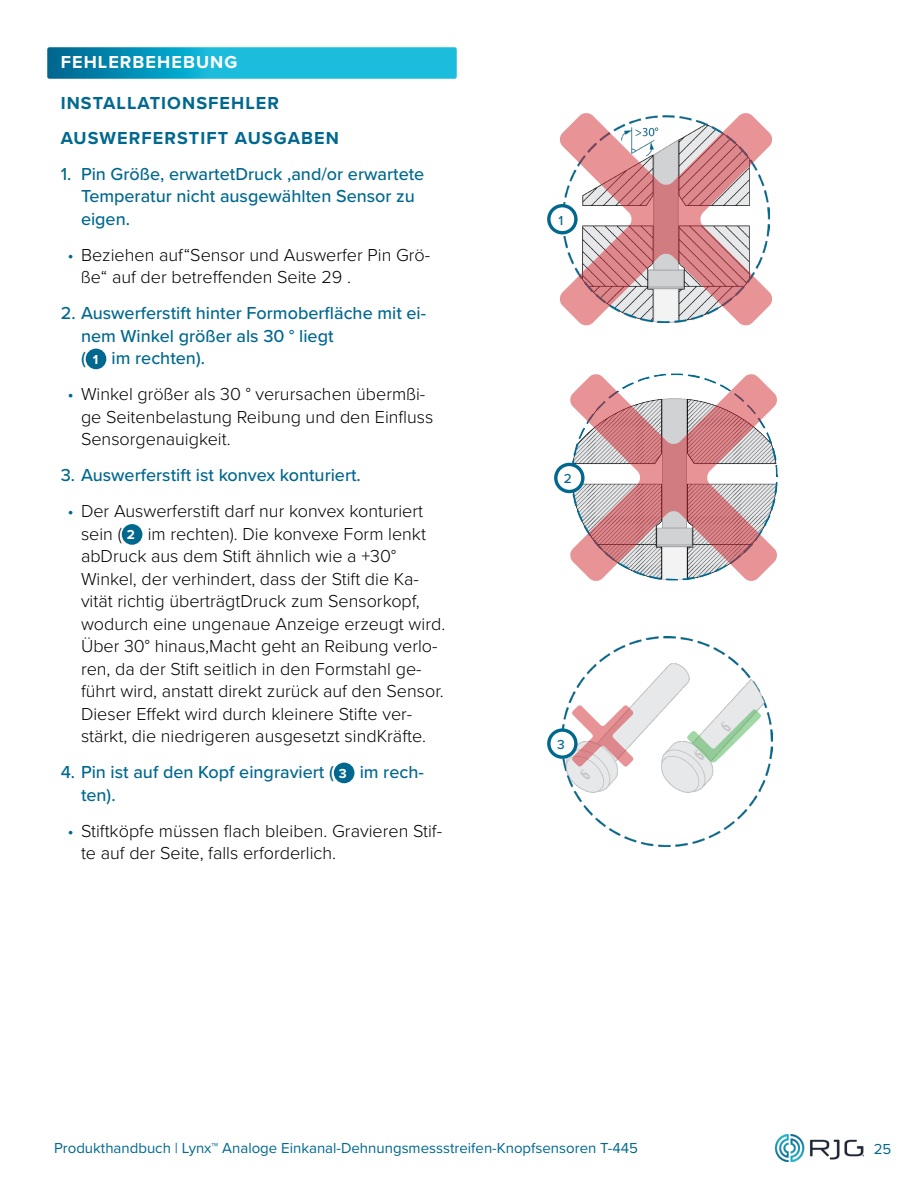
<style>
.page{position:relative;width:918px;height:1188px;background:#fff}
.page>*{position:absolute;margin:0;border:0;box-sizing:border-box;transform-origin:0 0}
.t1{font:300 18px/22.5px "Proxima Nova";color:#000}
.t2{font:500 18px/22.5px "Proxima Nova";color:#00688f}
.t3{font:700 18px/34.5px "Proxima Nova";letter-spacing:.06em;color:#00688f}
.t4{font:700 18px "Proxima Nova";letter-spacing:.06em;color:#fff}
.t5{font:15px "Proxima Nova";color:#00688f}
.t6{font:500 13.5px "Proxima Nova";color:#00688f}
.s1{color:#00688f}
.s2{font-weight:700;font-size:13.5px;color:#fff}
</style>
<div class="page">
<img style="left:776px;top:1134px;width:88px;height:27px">
<svg style="left:569px;top:373px;width:209px;height:208px"></svg>
<svg style="left:556px;top:464px;width:27px;height:28px"></svg>
<div style="left:554px;top:463px;width:31px;height:30px;border:3px solid #00688f;border-radius:50%"></div>
<svg style="left:47px;top:47px;width:410px;height:32px;background:#15abcd"></svg>
<div style="left:87px;top:350px;width:18px;height:18px;background:#00688f;border-radius:50%"></div>
<div style="left:86px;top:349px;width:20px;height:20px;border:3px solid #00688f;border-radius:50%"></div>
<div style="left:123px;top:526px;width:18px;height:17px;background:#00688f;border-radius:50%"></div>
<div style="left:122px;top:524px;width:20px;height:21px;border:3px solid #00688f;border-radius:50%"></div>
<div style="left:335px;top:764px;width:18px;height:18px;background:#00688f;border-radius:50%"></div>
<div style="left:334px;top:763px;width:20px;height:20px;border:3px solid #00688f;border-radius:50%"></div>
<svg style="left:559px;top:113px;width:213px;height:213px"></svg>
<svg style="left:549px;top:206px;width:27px;height:27px"></svg>
<div style="left:547px;top:204px;width:31px;height:30px;border:3px solid #00688f;border-radius:50%"></div>
<img style="left:562px;top:636px;width:210px;height:211px">
<svg style="left:572px;top:705px;width:62px;height:62px"></svg>
<svg style="left:687px;top:709px;width:74px;height:54px"></svg>
<svg style="left:549px;top:730px;width:27px;height:27px"></svg>
<div style="left:547px;top:728px;width:31px;height:31px;border:3px solid #00688f;border-radius:50%"></div>
<p class="t4" style="left:61px;top:49px;width:178px">FEHLERBEHEBUNG</p>
<p class="t3" style="left:61px;top:86px;width:280px">INSTALLATIONSFEHLER<br>AUSWERFERSTIFT AUSGABEN</p>
<p class="t2" style="left:81px;top:162px;width:345px;text-indent:-20px">1. Pin Größe, erwartetDruck ,and/or erwartete<br>Temperatur nicht ausgewählten Sensor zu eigen.</p>
<p class="t1" style="left:81px;top:243px;width:351px;text-indent:-14px"><span class="s1">•</span> Beziehen auf“Sensor und Auswerfer Pin Grö&shy;ße“ auf der betreffenden Seite 29 .</p>
<p class="t2" style="left:81px;top:302px;width:347px;text-indent:-20px">2. Auswerferstift hinter Formoberfläche mit ei&shy;nem Winkel größer als 30 ° liegt<br>( <span class="s2">1</span> im rechten).</p>
<p class="t1" style="left:81px;top:382px;width:354px;text-indent:-14px"><span class="s1">•</span> Winkel größer als 30 ° verursachen übermßi&shy;ge Seitenbelastung Reibung und den Einfluss<br>Sensorgenauigkeit.</p>
<p class="t2" style="left:61px;top:464px;width:302px">3. Auswerferstift ist konvex konturiert.</p>
<p class="t1" style="left:81px;top:499px;width:366px;text-indent:-14px"><span class="s1">•</span> Der Auswerferstift darf nur konvex konturiert sein ( <span class="s2">2</span> im rechten). Die konvexe Form lenkt abDruck aus dem Stift ähnlich wie a +30° Winkel, der verhindert, dass der Stift die Ka&shy;vität richtig überträgtDruck zum Sensorkopf, wodurch eine ungenaue Anzeige erzeugt wird.<br>Über 30° hinaus,Macht geht an Reibung verlo&shy;ren, da der Stift seitlich in den Formstahl ge&shy;führt wird, anstatt direkt zurück auf den Sensor.<br>Dieser Effekt wird durch kleinere Stifte ver&shy;stärkt, die niedrigeren ausgesetzt sindKräfte.</p>
<p class="t2" style="left:81px;top:761px;width:344px;text-indent:-20px">4. Pin ist auf den Kopf eingraviert ( <span class="s2">3</span> im rech&shy;ten).</p>
<p class="t1" style="left:81px;top:819px;width:363px;text-indent:-14px"><span class="s1">•</span> Stiftköpfe müssen flach bleiben. Gravieren Stif&shy;te auf der Seite, falls erforderlich.</p>
<p class="t6" style="left:559px;top:210px;width:6px">1</p>
<p class="t6" style="left:564px;top:469px;width:9px">2</p>
<p class="t6" style="left:557px;top:734px;width:9px">3</p>
<p class="t5" style="left:54px;top:1136px;width:586px">Produkthandbuch | Lynx™ Analoge Einkanal-Dehnungsmessstreifen-Knopfsensoren T-445</p>
<p class="t5" style="left:874px;top:1137px;width:19px">25</p>
</div>
